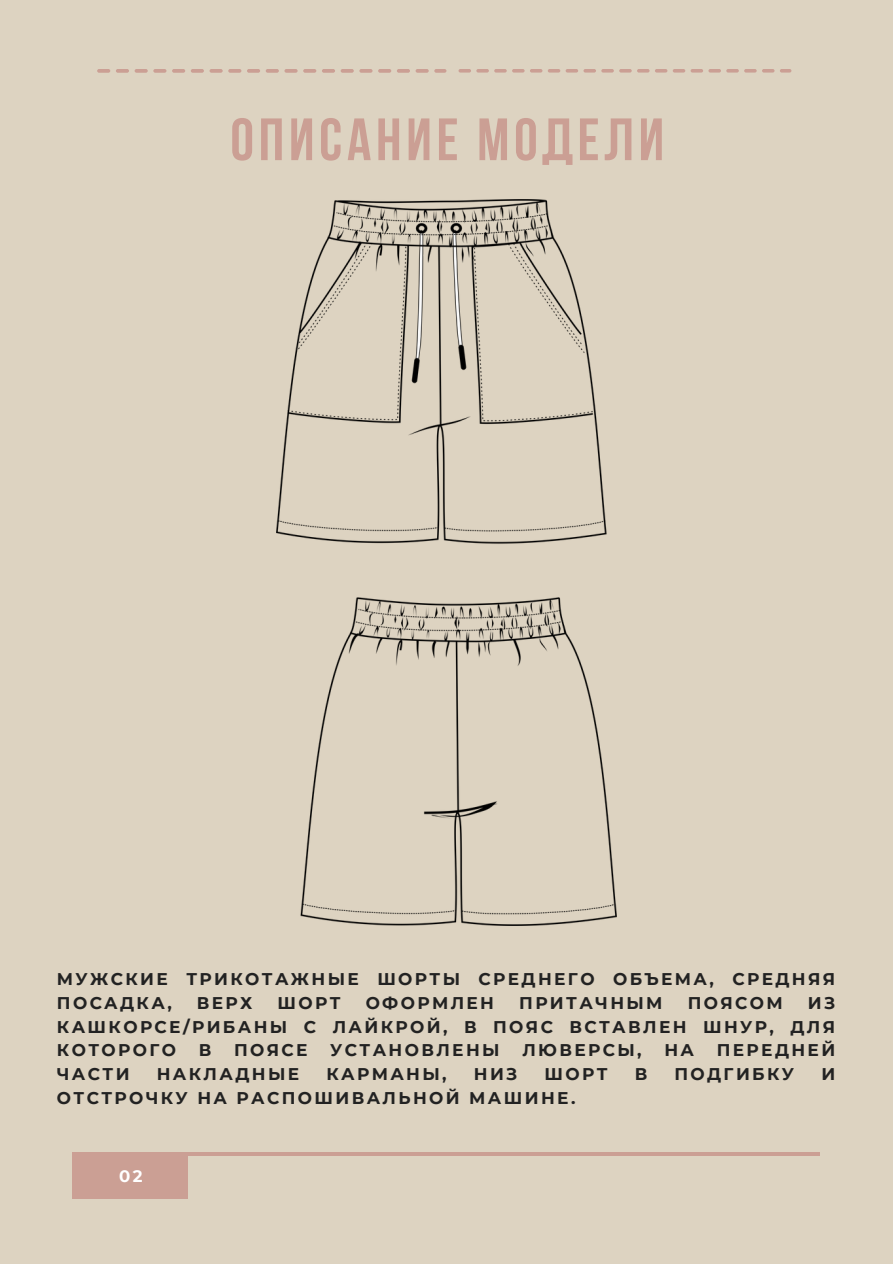
<style>
.page{position:relative;width:893px;height:1264px;background:#fff}
.page>*{position:absolute;margin:0;border:0;box-sizing:border-box;transform-origin:0 0}
.t1{font:59.55px "Bebas Neue Cyrillic";letter-spacing:.08em;color:#cb9f94}
.t2{font:700 16.95px/23.7px "Montserrat";letter-spacing:.14em;color:#222}
.t3{font:700 16.5px "Montserrat";color:#fff}
</style>
<div class="page">
<div style="left:0;top:0;width:892px;height:1263px;background:#ddd3c1"></div>
<div style="left:72px;top:1152px;width:115px;height:46px;background:#cb9f94"></div>
<hr style="left:72px;top:1152px;width:747px;height:3px;background:#cb9f94">
<svg style="left:97px;top:69px;width:13px;height:3px"></svg>
<svg style="left:116px;top:69px;width:13px;height:3px"></svg>
<svg style="left:135px;top:69px;width:31px;height:3px"></svg>
<svg style="left:172px;top:69px;width:13px;height:3px"></svg>
<svg style="left:191px;top:69px;width:13px;height:3px"></svg>
<hr style="left:209px;top:69px;width:14px;height:3px;background:#cb9f94;border-radius:2px">
<svg style="left:228px;top:69px;width:13px;height:3px"></svg>
<svg style="left:247px;top:69px;width:13px;height:3px"></svg>
<svg style="left:266px;top:69px;width:31px;height:3px"></svg>
<svg style="left:303px;top:69px;width:13px;height:3px"></svg>
<svg style="left:322px;top:69px;width:13px;height:3px"></svg>
<hr style="left:340px;top:69px;width:14px;height:3px;background:#cb9f94;border-radius:2px">
<svg style="left:359px;top:69px;width:13px;height:3px"></svg>
<svg style="left:378px;top:69px;width:13px;height:3px"></svg>
<svg style="left:397px;top:69px;width:31px;height:3px"></svg>
<svg style="left:434px;top:69px;width:12px;height:3px"></svg>
<svg style="left:458px;top:69px;width:48px;height:3px"></svg>
<svg style="left:512px;top:69px;width:12px;height:3px"></svg>
<svg style="left:530px;top:69px;width:83px;height:3px"></svg>
<svg style="left:619px;top:69px;width:12px;height:3px"></svg>
<svg style="left:637px;top:69px;width:12px;height:3px"></svg>
<svg style="left:655px;top:69px;width:83px;height:3px"></svg>
<svg style="left:744px;top:69px;width:12px;height:3px"></svg>
<svg style="left:762px;top:69px;width:29px;height:3px"></svg>
<img style="left:276px;top:199px;width:340px;height:726px">
<h1 class="t1" style="left:230px;top:115px;width:435px">Описание модели</h1>
<p class="t2" style="left:57px;top:967px;width:779px">МУЖСКИЕ ТРИКОТАЖНЫЕ ШОРТЫ СРЕДНЕГО ОБЪЕМА, СРЕДНЯЯ<br>ПОСАДКА,</p>
<p class="t2" style="left:197px;top:991px;width:57px">ВЕРХ</p>
<p class="t2" style="left:277px;top:991px;width:64px">ШОРТ</p>
<p class="t2" style="left:365px;top:991px;width:130px">ОФОРМЛЕН</p>
<p class="t2" style="left:519px;top:991px;width:145px">ПРИТАЧНЫМ</p>
<p class="t2" style="left:687px;top:991px;width:97px">ПОЯСОМ</p>
<p class="t2" style="left:57px;top:991px;width:779px;text-align:justify;text-indent:751px">ИЗ КАШКОРСЕ/РИБАНЫ С ЛАЙКРОЙ, В ПОЯС ВСТАВЛЕН ШНУР, ДЛЯ КОТОРОГО</p>
<p class="t2" style="left:199px;top:1038px;width:14px">В</p>
<p class="t2" style="left:234px;top:1038px;width:75px">ПОЯСЕ</p>
<p class="t2" style="left:330px;top:1038px;width:171px">УСТАНОВЛЕНЫ</p>
<p class="t2" style="left:522px;top:1038px;width:121px">ЛЮВЕРСЫ,</p>
<p class="t2" style="left:664px;top:1038px;width:31px">НА</p>
<p class="t2" style="left:716px;top:1038px;width:120px">ПЕРЕДНЕЙ</p>
<p class="t2" style="left:57px;top:1061px;width:74px">ЧАСТИ</p>
<p class="t2" style="left:157px;top:1061px;width:144px">НАКЛАДНЫЕ</p>
<p class="t2" style="left:326px;top:1061px;width:122px">КАРМАНЫ,</p>
<p class="t2" style="left:474px;top:1061px;width:45px">НИЗ</p>
<p class="t2" style="left:544px;top:1061px;width:64px">ШОРТ</p>
<p class="t2" style="left:634px;top:1061px;width:14px">В</p>
<p class="t2" style="left:674px;top:1061px;width:121px">ПОДГИБКУ</p>
<p class="t2" style="left:821px;top:1061px;width:15px">И</p>
<p class="t2" style="left:57px;top:1085px;width:520px">ОТСТРОЧКУ НА РАСПОШИВАЛЬНОЙ МАШИНЕ.</p>
<p class="t3" style="left:119px;top:1166px;width:25px">02</p>
</div>
